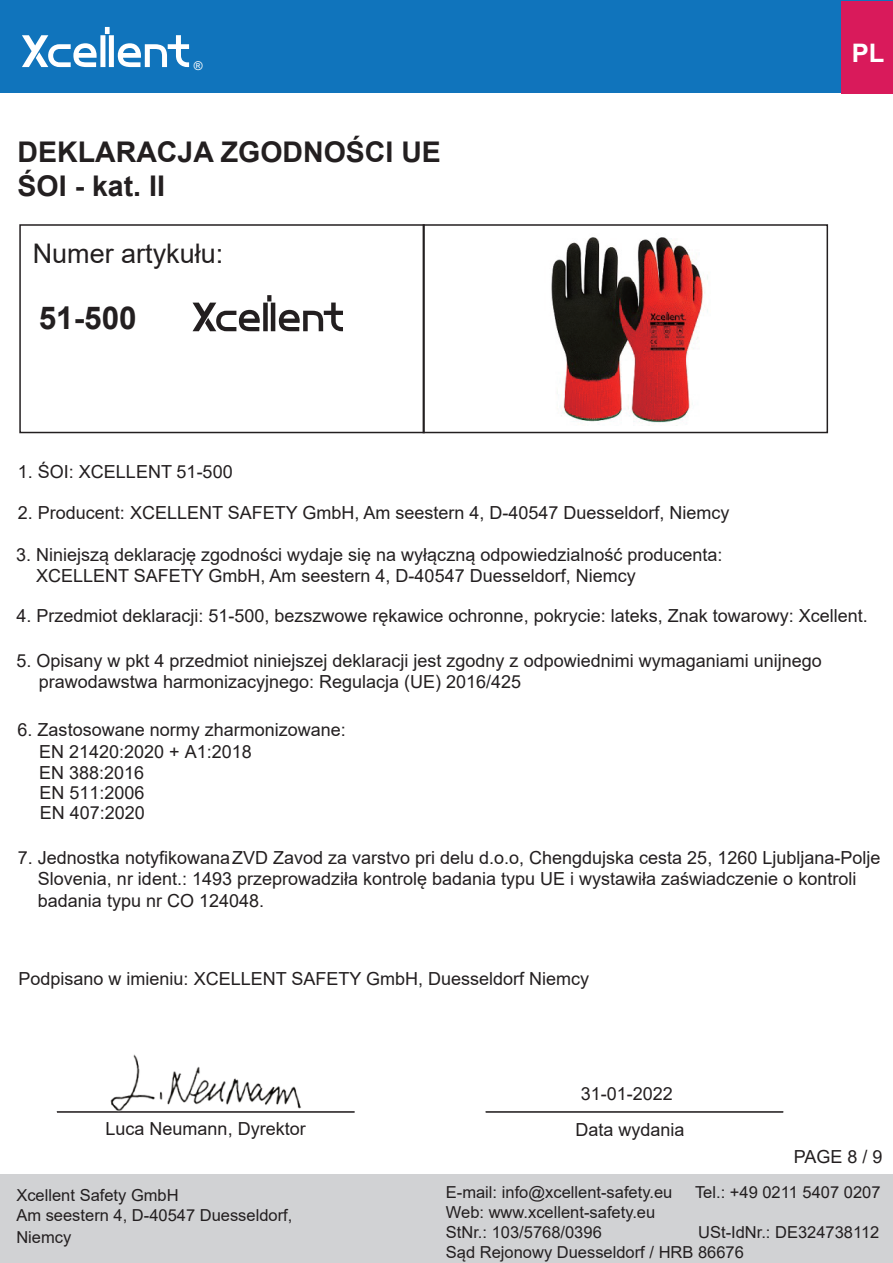
<style>
.page{position:relative;width:893px;height:1263px;background:#fff}
.page>*{position:absolute;margin:0;border:0;box-sizing:border-box;transform-origin:0 0}
.t1{font:700 31.5px "Arial";color:#231f20}
.t2{font:700 28.5px/34.2px "Arial";color:#231f20}
.t3{font:27px "Arial";color:#231f20}
.t4{font:700 25.5px "Arial";color:#fff}
.t5{font:18px/21.6px "Arial";color:#231f20}
.t6{font:16.5px/19.8px "Arial";color:#231f20}
.t7{font:12px "Arial";color:#fff}
</style>
<div class="page">
<div style="left:0;top:0;width:893px;height:93px;background:#1074bc"></div>
<svg style="left:22px;top:27px;width:167px;height:40px"></svg>
<div style="left:841px;top:1px;width:52px;height:92px;background:#d91a5b"></div>
<div style="left:19px;top:224px;width:406px;height:209px;border:2px solid #231f20"></div>
<div style="left:423px;top:224px;width:405px;height:209px;border:2px solid #231f20"></div>
<img style="left:551px;top:237px;width:157px;height:189px">
<svg style="left:193px;top:295px;width:150px;height:36px"></svg>
<div style="left:0;top:1175px;width:893px;height:88px;background:#d1d2d4"></div>
<hr style="left:57px;top:1111px;width:298px;height:2px;background:#231f20">
<hr style="left:486px;top:1111px;width:297px;height:2px;background:#231f20">
<img style="left:95px;top:1054px;width:222px;height:59px">
<p class="t7" style="left:194px;top:58px;width:10px">®</p>
<h2 class="t2" style="left:18px;top:135px;width:425px">DEKLARACJA ZGODNOŚCI UE<br>ŚOI - kat. II</h2>
<h3 class="t3" style="left:33px;top:235px;width:192px">Numer artykułu:</h3>
<h1 class="t1" style="left:39px;top:295px;width:100px">51-500</h1>
<p class="t5" style="left:18px;top:460px;width:216px">1. ŚOI: XCELLENT 51-500</p>
<p class="t5" style="left:18px;top:502px;width:713px">2. Producent: XCELLENT SAFETY GmbH, Am seestern 4, D-40547 Duesseldorf, Niemcy</p>
<p class="t5" style="left:36px;top:543px;width:688px;text-indent:-20px">3. Niniejszą deklarację zgodności wydaje się na wyłączną odpowiedzialność producenta:<br>XCELLENT SAFETY GmbH, Am seestern 4, D-40547 Duesseldorf, Niemcy</p>
<h3 class="t4" style="left:852px;top:35px;width:34px">PL</h3>
<p class="t5" style="left:16px;top:604px;width:853px">4. Przedmiot deklaracji: 51-500, bezszwowe rękawice ochronne, pokrycie: lateks, Znak towarowy: Xcellent.</p>
<p class="t5" style="left:39px;top:649px;width:784px;text-indent:-23px">5. Opisany w pkt 4 przedmiot niniejszej deklaracji jest zgodny z odpowiednimi wymaganiami unijnego prawodawstwa harmonizacyjnego: Regulacja (UE) 2016/425</p>
<p class="t5" style="left:39px;top:719px;width:308px;text-indent:-22px">6. Zastosowane normy zharmonizowane:<br>EN 21420:2020 + A1:2018<br>EN 388:2016</p>
<p class="t5" style="left:39px;top:782px;width:107px;line-height:20.4px">EN 511:2006<br>EN 407:2020</p>
<p class="t5" style="left:38px;top:846px;width:844px;text-indent:-20px">7. Jednostka notyfikowana ZVD Zavod za varstvo pri delu d.o.o, Chengdujska cesta 25, 1260 Ljubljana-Polje<br>Slovenia, nr ident.: 1493 przeprowadziła kontrolę badania typu UE i wystawiła zaświadczenie o kontroli badania typu nr CO 124048.</p>
<p class="t5" style="left:19px;top:967px;width:572px">Podpisano w imieniu: XCELLENT SAFETY GmbH, Duesseldorf Niemcy</p>
<p class="t5" style="left:581px;top:1083px;width:94px">31-01-2022</p>
<p class="t5" style="left:106px;top:1118px;width:202px">Luca Neumann, Dyrektor</p>
<p class="t5" style="left:575px;top:1118px;width:111px">Data wydania</p>
<p class="t5" style="left:794px;top:1145px;width:90px">PAGE 8 / 9</p>
<p class="t6" style="left:16px;top:1185px;width:278px">Xcellent Safety GmbH<br>Am seestern 4, D-40547 Duesseldorf,</p>
<p class="t6" style="left:16px;top:1227px;width:56px">Niemcy</p>
<p class="t6" style="left:446px;top:1182px;width:228px">E-mail: info@xcellent-safety.eu</p>
<p class="t6" style="left:695px;top:1182px;width:187px">Tel.: +49 0211 5407 0207</p>
<p class="t6" style="left:446px;top:1202px;width:211px">Web: www.xcellent-safety.eu<br>StNr.: 103/5768/0396</p>
<p class="t6" style="left:446px;top:1222px;width:435px;text-indent:252px">USt-IdNr.: DE324738112<br>Sąd Rejonowy Duesseldorf / HRB 86676</p>
</div>
